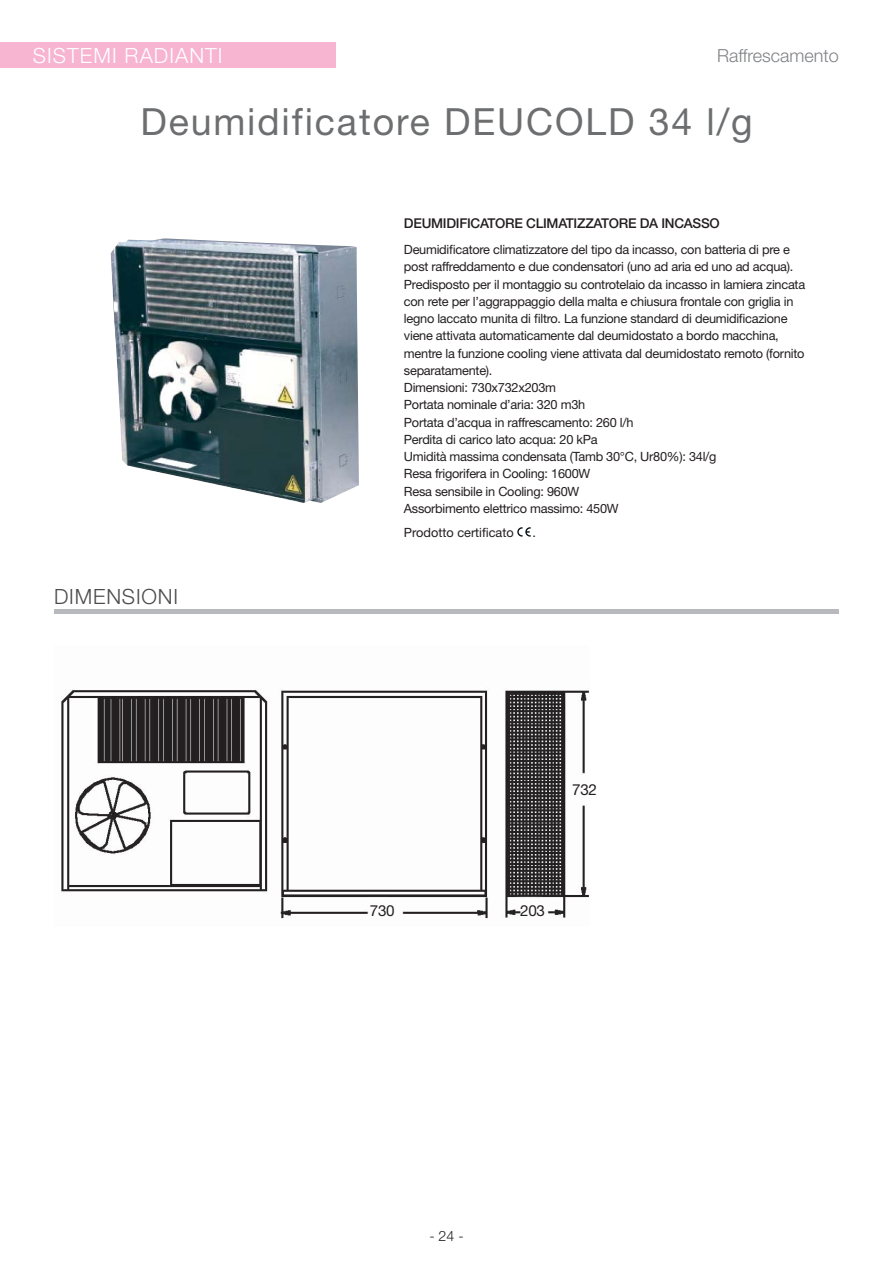
<style>
.page{position:relative;width:893px;height:1263px;background:#fff}
.page>*{position:absolute;margin:0;border:0;box-sizing:border-box;transform-origin:0 0}
.t1{font:37.5px "Helvetica Neue";letter-spacing:.05em;color:#6d6e70}
.t2{font:300 21px "Helvetica Neue";letter-spacing:.05em;color:#fff}
.t3{font:300 21px "Helvetica Neue";letter-spacing:.04em;color:#4c4c4e}
.t4{font:300 18px "Helvetica Neue";color:#808285}
.t5{font:15.3px "Helvetica Neue";letter-spacing:-.02em;color:#231f20}
.t6{font:300 14.25px "Helvetica Neue";color:#231f20}
.t7{font:500 13.5px "Helvetica Neue";letter-spacing:-.02em;color:#231f20}
.t8{font:12.75px/17.2px "Helvetica Neue";letter-spacing:-.02em;color:#231f20}
.t9{font:12.75px "Helvetica Neue";color:#231f20}
</style>
<div class="page">
<div style="left:0;top:43px;width:336px;height:25px;background:#f7b5d2"></div>
<svg style="left:517px;top:527px;width:14px;height:10px"></svg>
<hr style="left:54px;top:610px;width:785px;height:4px;background:#b7b9bc">
<img style="left:111px;top:238px;width:248px;height:265px">
<img style="left:61px;top:690px;width:528px;height:229px">
<h2 class="t2" style="left:33px;top:48px;width:191px">SISTEMI RADIANTI</h2>
<h3 class="t4" style="left:717px;top:49px;width:123px">Raffrescamento</h3>
<h1 class="t1" style="left:140px;top:108px;width:614px">Deumidificatore DEUCOLD 34 l/g</h1>
<h2 class="t3" style="left:54px;top:589px;width:126px">DIMENSIONI</h2>
<p class="t7" style="left:404px;top:219px;width:317px">DEUMIDIFICATORE CLIMATIZZATORE DA INCASSO</p>
<p class="t8" style="left:404px;top:242px;width:403px">Deumidificatore climatizzatore del tipo da incasso, con batteria di pre e post raffreddamento e due condensatori (uno ad aria ed uno ad acqua).<br>Predisposto per il montaggio su controtelaio da incasso in lamiera zincata con rete per l’aggrappaggio della malta e chiusura frontale con griglia in legno laccato munita di filtro. La funzione standard di deumidificazione viene attivata automaticamente dal deumidostato a bordo macchina, mentre la funzione cooling viene attivata dal deumidostato remoto (fornito separatamente).<br>Dimensioni: 730x732x203m<br>Portata nominale d’aria: 320 m3h<br>Portata d’acqua in raffrescamento: 260 l/h<br>Perdita di carico lato acqua: 20 kPa<br>Umidità massima condensata (Tamb 30°C, Ur80%): 34l/g<br>Resa frigorifera in Cooling: 1600W<br>Resa sensibile in Cooling: 960W<br>Assorbimento elettrico massimo: 450W</p>
<p class="t9" style="left:404px;top:527px;width:111px">Prodotto certificato</p>
<p class="t8" style="left:532px;top:525px;width:5px">.</p>
<p class="t5" style="left:572px;top:784px;width:26px">732</p>
<p class="t5" style="left:370px;top:905px;width:26px">730</p>
<p class="t5" style="left:520px;top:905px;width:26px">203</p>
<p class="t6" style="left:429px;top:1231px;width:36px">- 24 -</p>
</div>
